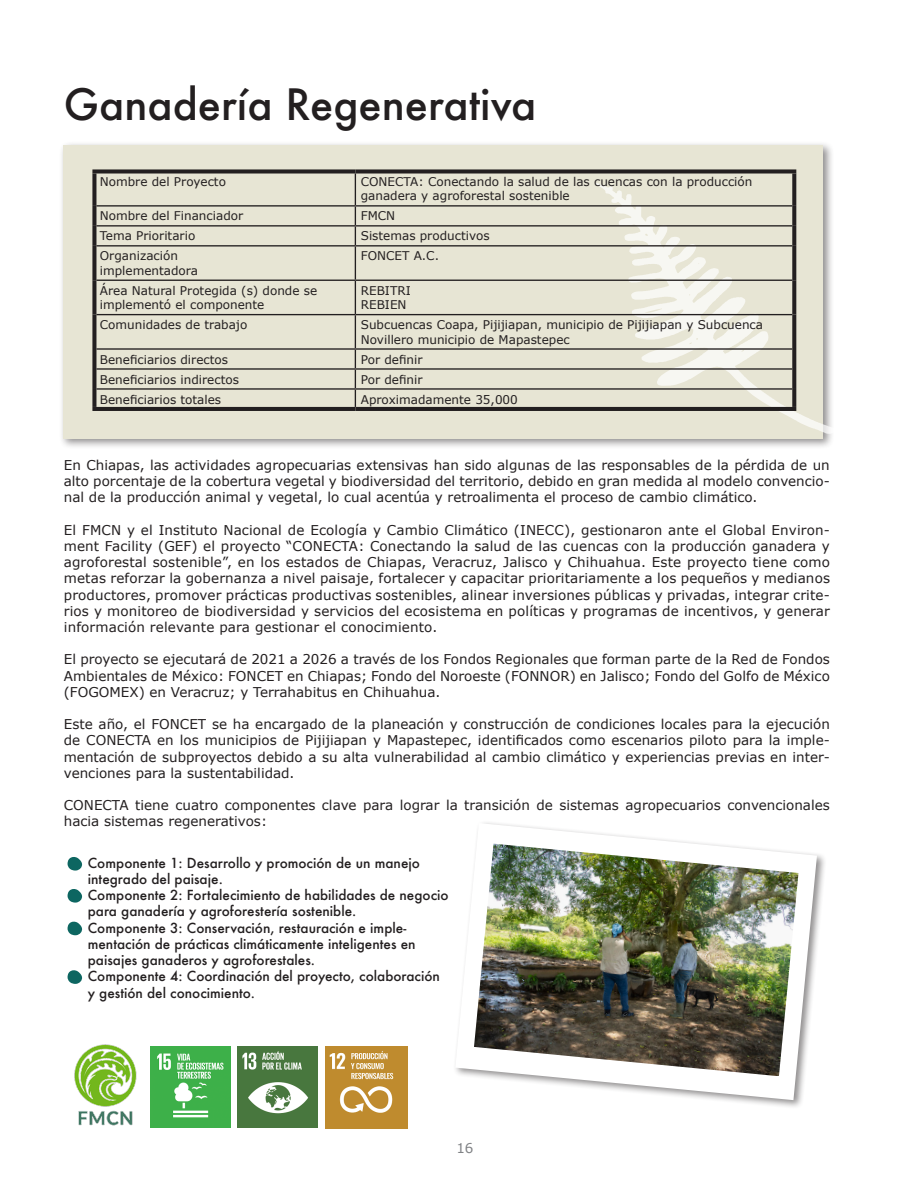
<style>
.page{position:relative;width:915px;height:1191px;background:#fff}
.page>*{position:absolute;margin:0;border:0;box-sizing:border-box;transform-origin:0 0}
.t1{font:500 42px "Futura";color:#231f20}
.t2{font:13.5px/16.2px "Verdana";color:#231f20;text-align:justify}
.t3{font:500 13.5px/16.2px "Futura";color:#231f20}
.t4{font:13.5px "Verdana";color:#808285}
.t5{font:12px/14.4px "Verdana";color:#231f20}
</style>
<div class="page">
<hr style="left:914px;top:0;width:1px;height:1191px;background:#e7e5d4">
<div style="left:59px;top:141px;width:774px;height:308px;background:#231f20;opacity:.5"></div>
<div style="left:63px;top:145px;width:759px;height:293px;background:#e7e5d4"></div>
<img style="left:150px;top:1047px;width:81px;height:80px">
<img style="left:237px;top:1047px;width:81px;height:80px">
<img style="left:325px;top:1046px;width:82px;height:82px">
<img style="left:74px;top:1044px;width:63px;height:82px">
<svg style="left:595px;top:183px;width:238px;height:251px"></svg>
<svg style="left:92px;top:169px;width:263px;height:4px"></svg>
<svg style="left:92px;top:173px;width:4px;height:33px"></svg>
<svg style="left:355px;top:169px;width:441px;height:4px;background:#393534"></svg>
<svg style="left:792px;top:173px;width:4px;height:33px"></svg>
<svg style="left:92px;top:206px;width:4px;height:20px"></svg>
<svg style="left:792px;top:206px;width:4px;height:20px"></svg>
<svg style="left:92px;top:226px;width:4px;height:20px"></svg>
<svg style="left:792px;top:226px;width:4px;height:20px"></svg>
<svg style="left:92px;top:246px;width:4px;height:34px"></svg>
<svg style="left:792px;top:246px;width:4px;height:34px"></svg>
<svg style="left:92px;top:280px;width:4px;height:34px"></svg>
<svg style="left:792px;top:280px;width:4px;height:34px"></svg>
<svg style="left:92px;top:314px;width:4px;height:35px"></svg>
<svg style="left:792px;top:314px;width:4px;height:35px"></svg>
<svg style="left:92px;top:349px;width:4px;height:20px"></svg>
<svg style="left:792px;top:349px;width:4px;height:20px"></svg>
<svg style="left:92px;top:369px;width:4px;height:20px"></svg>
<svg style="left:792px;top:369px;width:4px;height:20px"></svg>
<svg style="left:92px;top:389px;width:4px;height:18px"></svg>
<svg style="left:792px;top:389px;width:4px;height:18px"></svg>
<hr style="left:92px;top:407px;width:263px;height:4px;background:#231f20">
<hr style="left:355px;top:407px;width:441px;height:4px;background:#231f20">
<hr style="left:354px;top:173px;width:2px;height:32px;background:#231f20">
<hr style="left:96px;top:205px;width:259px;height:1px;background:#231f20">
<hr style="left:355px;top:205px;width:437px;height:1px;background:#231f20">
<hr style="left:96px;top:225px;width:259px;height:1px;background:#231f20">
<hr style="left:355px;top:225px;width:437px;height:1px;background:#231f20">
<svg style="left:354px;top:206px;width:2px;height:39px"></svg>
<hr style="left:96px;top:245px;width:259px;height:1px;background:#231f20">
<hr style="left:355px;top:245px;width:437px;height:1px;background:#231f20">
<hr style="left:354px;top:246px;width:2px;height:33px;background:#231f20">
<hr style="left:96px;top:279px;width:259px;height:2px;background:#231f20">
<hr style="left:355px;top:279px;width:437px;height:2px;background:#231f20">
<hr style="left:354px;top:281px;width:2px;height:33px;background:#231f20">
<hr style="left:96px;top:314px;width:259px;height:1px;background:#231f20">
<hr style="left:355px;top:314px;width:437px;height:1px;background:#231f20">
<hr style="left:354px;top:315px;width:2px;height:33px;background:#231f20">
<hr style="left:96px;top:348px;width:259px;height:2px;background:#231f20">
<hr style="left:355px;top:348px;width:437px;height:2px;background:#231f20">
<hr style="left:96px;top:368px;width:259px;height:2px;background:#231f20">
<hr style="left:355px;top:368px;width:437px;height:2px;background:#231f20">
<hr style="left:96px;top:388px;width:259px;height:2px;background:#231f20">
<hr style="left:355px;top:388px;width:437px;height:2px;background:#231f20">
<svg style="left:354px;top:350px;width:2px;height:57px"></svg>
<svg style="left:67px;top:857px;width:15px;height:13px"></svg>
<svg style="left:67px;top:889px;width:15px;height:13px"></svg>
<svg style="left:67px;top:921px;width:15px;height:14px"></svg>
<svg style="left:67px;top:970px;width:15px;height:14px"></svg>
<div style="left:452px;top:820px;width:374px;height:289px;background:#231f20;opacity:.5"></div>
<svg style="left:455px;top:823px;width:361px;height:277px"></svg>
<img style="left:474px;top:843px;width:324px;height:233px">
<p class="t1" style="left:64px;top:75px;width:474px">Ganadería Regenerativa</p>
<p class="t5" style="left:100px;top:175px;width:127px">Nombre del Proyecto</p>
<p class="t5" style="left:360px;top:175px;width:393px">CONECTA: Conectando la salud de las cuencas con la producción</p>
<p class="t5" style="left:360px;top:189px;width:210px">ganadera y agroforestal sostenible</p>
<p class="t5" style="left:100px;top:209px;width:145px">Nombre del Financiador</p>
<p class="t5" style="left:360px;top:209px;width:36px">FMCN</p>
<p class="t5" style="left:100px;top:229px;width:97px">Tema Prioritario</p>
<p class="t5" style="left:360px;top:229px;width:130px">Sistemas productivos</p>
<p class="t5" style="left:100px;top:249px;width:80px">Organización</p>
<p class="t5" style="left:100px;top:263px;width:100px">implementadora</p>
<p class="t5" style="left:360px;top:249px;width:80px">FONCET A.C.</p>
<p class="t5" style="left:100px;top:283px;width:219px">Área Natural Protegida (s) donde se implementó el componente</p>
<p class="t5" style="left:360px;top:283px;width:51px">REBITRI</p>
<p class="t5" style="left:360px;top:298px;width:47px">REBIEN</p>
<p class="t5" style="left:100px;top:318px;width:149px">Comunidades de trabajo</p>
<p class="t5" style="left:360px;top:318px;width:403px">Subcuencas Coapa, Pijijiapan, municipio de Pijijiapan y Subcuenca</p>
<p class="t5" style="left:360px;top:332px;width:210px">Novillero municipio de Mapastepec</p>
<p class="t5" style="left:100px;top:352px;width:130px">Beneficiarios directos</p>
<p class="t5" style="left:360px;top:352px;width:63px">Por definir</p>
<p class="t5" style="left:100px;top:372px;width:140px">Beneficiarios indirectos</p>
<p class="t5" style="left:360px;top:372px;width:63px">Por definir</p>
<p class="t5" style="left:100px;top:392px;width:123px">Beneficiarios totales</p>
<p class="t5" style="left:360px;top:392px;width:158px">Aproximadamente 35,000</p>
<p class="t2" style="left:64px;top:457px;width:767px">En Chiapas, las actividades agropecuarias extensivas han sido algunas de las responsables de la pérdida de un alto porcentaje de la cobertura vegetal y biodiversidad del territorio, debido en gran medida al modelo convencio&shy;nal de la producción animal y vegetal, lo cual acentúa y retroalimenta el proceso de cambio climático.</p>
<p class="t2" style="left:64px;top:522px;width:767px">El FMCN y el Instituto Nacional de Ecología y Cambio Climático (INECC), gestionaron ante el Global Environ&shy;ment Facility (GEF) el proyecto “CONECTA: Conectando la salud de las cuencas con la producción ganadera y agroforestal sostenible”, en los estados de Chiapas, Veracruz, Jalisco y Chihuahua. Este proyecto tiene como metas reforzar la gobernanza a nivel paisaje, fortalecer y capacitar prioritariamente a los pequeños y medianos productores, promover prácticas productivas sostenibles, alinear inversiones públicas y privadas, integrar crite&shy;rios y monitoreo de biodiversidad y servicios del ecosistema en políticas y programas de incentivos, y generar información relevante para gestionar el conocimiento.</p>
<p class="t2" style="left:64px;top:651px;width:767px">El proyecto se ejecutará de 2021 a 2026 a través de los Fondos Regionales que forman parte de la Red de Fondos Ambientales de México: FONCET en Chiapas; Fondo del Noroeste (FONNOR) en Jalisco; Fondo del Golfo de México (FOGOMEX) en Veracruz; y Terrahabitus en Chihuahua.</p>
<p class="t2" style="left:64px;top:716px;width:767px">Este año, el FONCET se ha encargado de la planeación y construcción de condiciones locales para la ejecución de CONECTA en los municipios de Pijijiapan y Mapastepec, identificados como escenarios piloto para la imple&shy;mentación de subproyectos debido a su alta vulnerabilidad al cambio climático y experiencias previas en inter&shy;venciones para la sustentabilidad.</p>
<p class="t2" style="left:64px;top:797px;width:767px">CONECTA tiene cuatro componentes clave para lograr la transición de sistemas agropecuarios convencionales hacia sistemas regenerativos:</p>
<p class="t3" style="left:88px;top:854px;width:333px">Componente 1: Desarrollo y promoción de un manejo integrado del paisaje.</p>
<p class="t3" style="left:88px;top:887px;width:362px">Componente 2: Fortalecimiento de habilidades de negocio para ganadería y agroforestería sostenible.</p>
<p class="t3" style="left:88px;top:919px;width:329px">Componente 3: Conservación, restauración e imple&shy;mentación de prácticas climáticamente inteligentes en</p>
<p class="t3" style="left:88px;top:951px;width:228px">paisajes ganaderos y agroforestales.</p>
<p class="t3" style="left:88px;top:968px;width:353px">Componente 4: Coordinación del proyecto, colaboración y gestión del conocimiento.</p>
<p class="t4" style="left:456px;top:1139px;width:19px">16</p>
</div>
